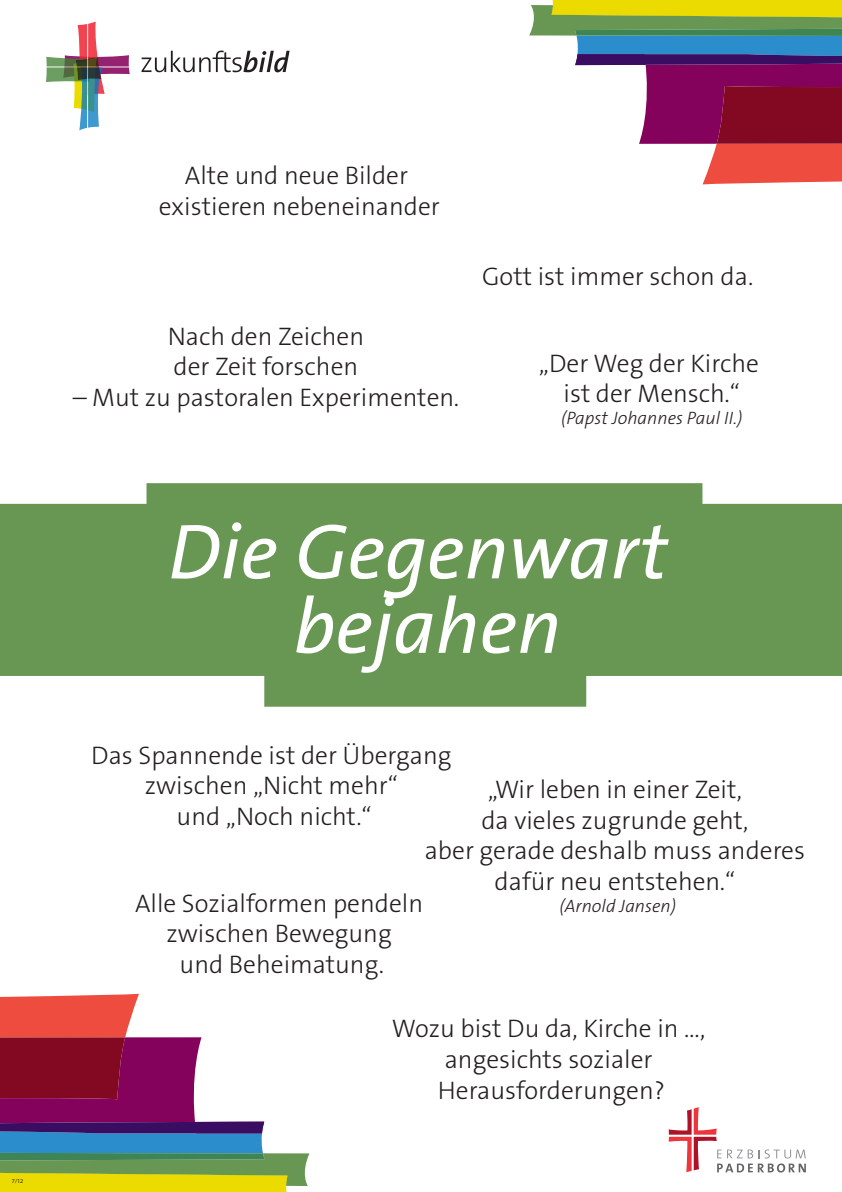
<style>
.page{position:relative;width:842px;height:1192px;background:#fff}
.page>*{position:absolute;margin:0;border:0;box-sizing:border-box;transform-origin:0 0}
.t1{font:italic 78.6px/74.5px "The Sans B W5 Plain";color:#fff;text-align:center}
.t2{font:300 25.5px/30.6px "The Sans B W3";color:#231f20;text-align:center}
.t3{font:italic 300 18px "The Sans B W3";color:#231f20}
.t4{font:6px "Myriad Pro";color:#231f20}
</style>
<div class="page">
<svg style="left:669px;top:1107px;width:137px;height:66px"></svg>
<svg style="left:0;top:994px;width:309px;height:198px"></svg>
<svg style="left:529px;top:0;width:313px;height:184px"></svg>
<svg style="left:0;top:483px;width:842px;height:224px;background:#79a267"></svg>
<svg style="left:141px;top:51px;width:149px;height:21px"></svg>
<svg style="left:46px;top:22px;width:84px;height:108px"></svg>
<p class="t4" style="left:12px;top:1178px;width:13px">7/12</p>
<p class="t2" style="left:159px;top:161px;width:283px">Alte und neue Bilder existieren nebeneinander</p>
<p class="t2" style="left:168px;top:321px;width:198px;text-align:left">Nach den Zeichen der Zeit forschen</p>
<p class="t2" style="left:73px;top:382px;width:388px">– Mut zu pastoralen Experimenten.</p>
<p class="t2" style="left:482px;top:261px;width:273px">Gott ist immer schon da.</p>
<p class="t2" style="left:539px;top:348px;width:221px">„Der Weg der Kirche ist der Mensch.“</p>
<p class="t3" style="left:561px;top:407px;width:183px">(Papst Johannes Paul II.)</p>
<h1 class="t1" style="left:168px;top:516px;width:501px">Die Gegenwart bejahen</h1>
<p class="t2" style="left:91px;top:740px;width:362px">Das Spannende ist der Übergang zwischen „Nicht mehr“<br>und „Noch nicht.“</p>
<p class="t2" style="left:425px;top:774px;width:382px">„Wir leben in einer Zeit,<br>da vieles zugrunde geht,<br>aber gerade deshalb muss anderes dafür neu entstehen.“</p>
<p class="t3" style="left:559px;top:895px;width:118px">(Arnold Jansen)</p>
<p class="t2" style="left:135px;top:888px;width:290px">Alle Sozialformen pendeln zwischen Bewegung<br>und Beheimatung.</p>
<p class="t2" style="left:392px;top:1014px;width:315px">Wozu bist Du da, Kirche in …, angesichts sozialer<br>Herausforderungen?</p>
</div>
